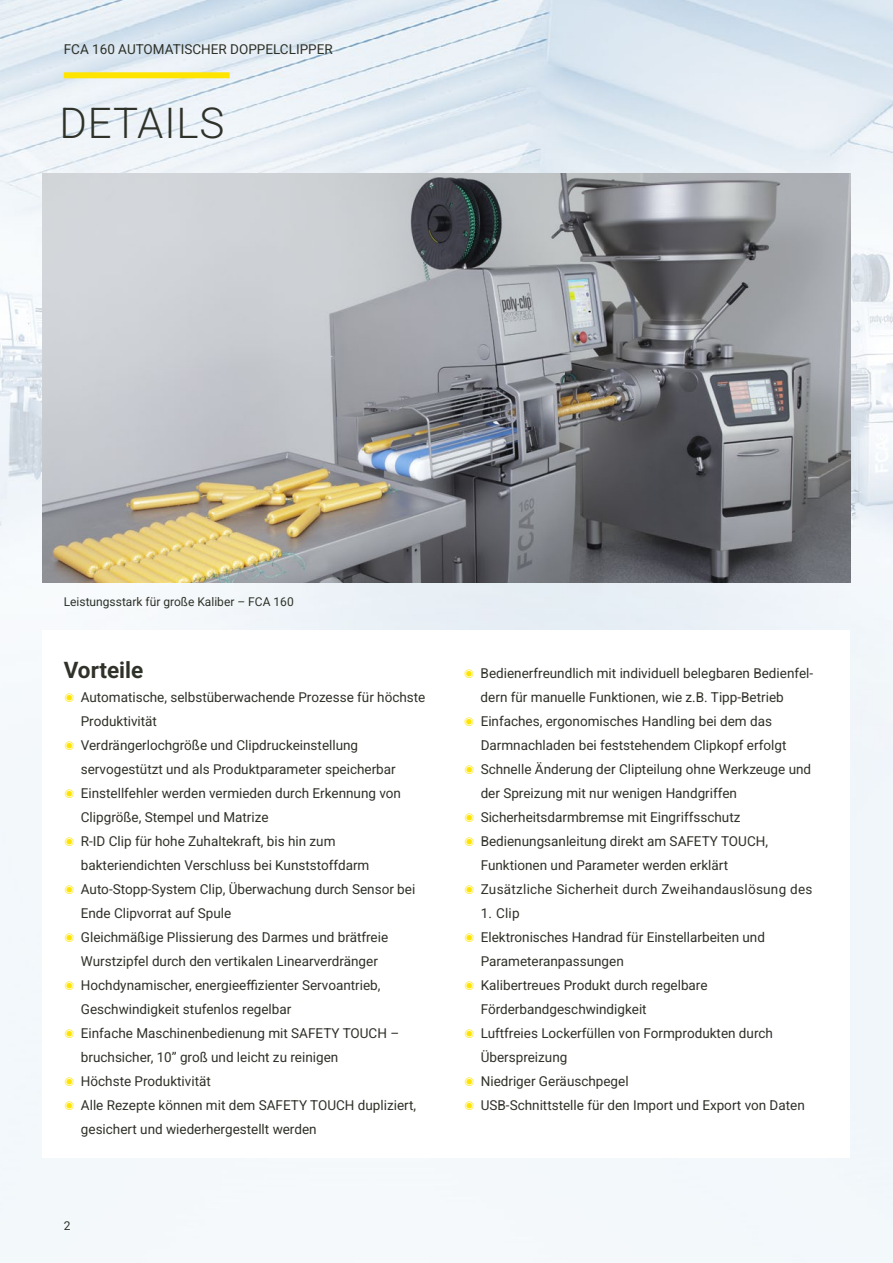
<style>
.page{position:relative;width:893px;height:1263px;background:#fff}
.page>*{position:absolute;margin:0;border:0;box-sizing:border-box;transform-origin:0 0}
.t1{font:300 42px "Roboto";letter-spacing:.02em;color:#2f3229}
.t2{font:700 22.5px "Roboto";color:#2f3229}
.t3{font:13.5px "Roboto";color:#2f3229}
.t4{font:13.5px "Roboto";letter-spacing:.02em;color:#2f3229}
.t5{font:12px "Roboto";color:#2f3229}
.s1{color:#ffe400}
</style>
<div class="page">
<img style="left:0;top:0;width:893px;height:1263px">
<div style="left:64px;top:72px;width:166px;height:6px;background:#ffe400"></div>
<div style="left:43px;top:630px;width:807px;height:528px;background:#fff"></div>
<img style="left:43px;top:174px;width:807px;height:408px">
<p class="t3" style="left:64px;top:40px;width:270px">FCA 160 AUTOMATISCHER DOPPELCLIPPER</p>
<h1 class="t1" style="left:60px;top:93px;width:166px">DETAILS</h1>
<p class="t5" style="left:64px;top:593px;width:232px">Leistungsstark für große Kaliber – FCA 160</p>
<h2 class="t2" style="left:64px;top:654px;width:81px">Vorteile</h2>
<p class="t3" style="left:64px;top:688px;width:363px"><span class="s1">◉</span> Automatische, selbstüberwachende Prozesse für höchste</p>
<p class="t3" style="left:81px;top:712px;width:78px">Produktivität</p>
<p class="t3" style="left:64px;top:736px;width:296px"><span class="s1">◉</span> Verdrängerlochgröße und Clipdruckeinstellung</p>
<p class="t3" style="left:81px;top:760px;width:316px">servogestützt und als Produktparameter speicherbar</p>
<p class="t3" style="left:64px;top:784px;width:339px"><span class="s1">◉</span> Einstellfehler werden vermieden durch Erkennung von</p>
<p class="t3" style="left:81px;top:808px;width:189px">Clipgröße, Stempel und Matrize</p>
<p class="t3" style="left:64px;top:832px;width:273px"><span class="s1">◉</span> R-ID Clip für hohe Zuhaltekraft, bis hin zum</p>
<p class="t3" style="left:81px;top:856px;width:290px">bakteriendichten Verschluss bei Kunststoffdarm</p>
<p class="t3" style="left:64px;top:880px;width:353px"><span class="s1">◉</span> Auto-Stopp-System Clip, Überwachung durch Sensor bei</p>
<p class="t3" style="left:81px;top:904px;width:152px">Ende Clipvorrat auf Spule</p>
<p class="t3" style="left:64px;top:928px;width:326px"><span class="s1">◉</span> Gleichmäßige Plissierung des Darmes und brätfreie</p>
<p class="t3" style="left:81px;top:952px;width:299px">Wurstzipfel durch den vertikalen Linearverdränger</p>
<p class="t3" style="left:64px;top:976px;width:318px"><span class="s1">◉</span> Hochdynamischer, energieeffizienter Servoantrieb,</p>
<p class="t3" style="left:81px;top:1000px;width:212px">Geschwindigkeit stufenlos regelbar</p>
<p class="t3" style="left:64px;top:1024px;width:337px"><span class="s1">◉</span> Einfache Maschinenbedienung mit SAFETY TOUCH –</p>
<p class="t3" style="left:81px;top:1048px;width:259px">bruchsicher, 10” groß und leicht zu reinigen</p>
<p class="t3" style="left:64px;top:1072px;width:148px"><span class="s1">◉</span> Höchste Produktivität</p>
<p class="t3" style="left:64px;top:1096px;width:354px"><span class="s1">◉</span> Alle Rezepte können mit dem SAFETY TOUCH dupliziert,</p>
<p class="t3" style="left:81px;top:1120px;width:237px">gesichert und wiederhergestellt werden</p>
<p class="t5" style="left:64px;top:1217px;width:8px">2</p>
<p class="t3" style="left:464px;top:664px;width:351px"><span class="s1">◉</span> Bedienerfreundlich mit individuell belegbaren Bedienfel-</p>
<p class="t3" style="left:481px;top:688px;width:305px">dern für manuelle Funktionen, wie z.B. Tipp-Betrieb</p>
<p class="t3" style="left:464px;top:712px;width:310px"><span class="s1">◉</span> Einfaches, ergonomisches Handling bei dem das</p>
<p class="t3" style="left:481px;top:736px;width:307px">Darmnachladen bei feststehendem Clipkopf erfolgt</p>
<p class="t3" style="left:464px;top:760px;width:349px"><span class="s1">◉</span> Schnelle Änderung der Clipteilung ohne Werkzeuge und</p>
<p class="t3" style="left:481px;top:784px;width:258px">der Spreizung mit nur wenigen Handgriffen</p>
<p class="t3" style="left:464px;top:808px;width:278px"><span class="s1">◉</span> Sicherheitsdarmbremse mit Eingriffsschutz</p>
<p class="t3" style="left:464px;top:832px;width:306px"><span class="s1">◉</span> Bedienungsanleitung direkt am SAFETY TOUCH,</p>
<p class="t3" style="left:481px;top:856px;width:249px">Funktionen und Parameter werden erklärt</p>
<p class="t4" style="left:464px;top:880px;width:350px"><span class="s1">◉</span> Zusätzliche Sicherheit durch Zweihandauslösung des</p>
<p class="t3" style="left:481px;top:904px;width:41px">1. Clip</p>
<p class="t3" style="left:464px;top:928px;width:303px"><span class="s1">◉</span> Elektronisches Handrad für Einstellarbeiten und</p>
<p class="t3" style="left:481px;top:952px;width:145px">Parameteranpassungen</p>
<p class="t3" style="left:464px;top:976px;width:245px"><span class="s1">◉</span> Kalibertreues Produkt durch regelbare</p>
<p class="t3" style="left:481px;top:1000px;width:167px">Förderbandgeschwindigkeit</p>
<p class="t3" style="left:464px;top:1024px;width:311px"><span class="s1">◉</span> Luftfreies Lockerfüllen von Formprodukten durch</p>
<p class="t3" style="left:481px;top:1048px;width:88px">Überspreizung</p>
<p class="t3" style="left:464px;top:1072px;width:166px"><span class="s1">◉</span> Niedriger Geräuschpegel</p>
<p class="t3" style="left:464px;top:1096px;width:343px"><span class="s1">◉</span> USB-Schnittstelle für den Import und Export von Daten</p>
</div>
